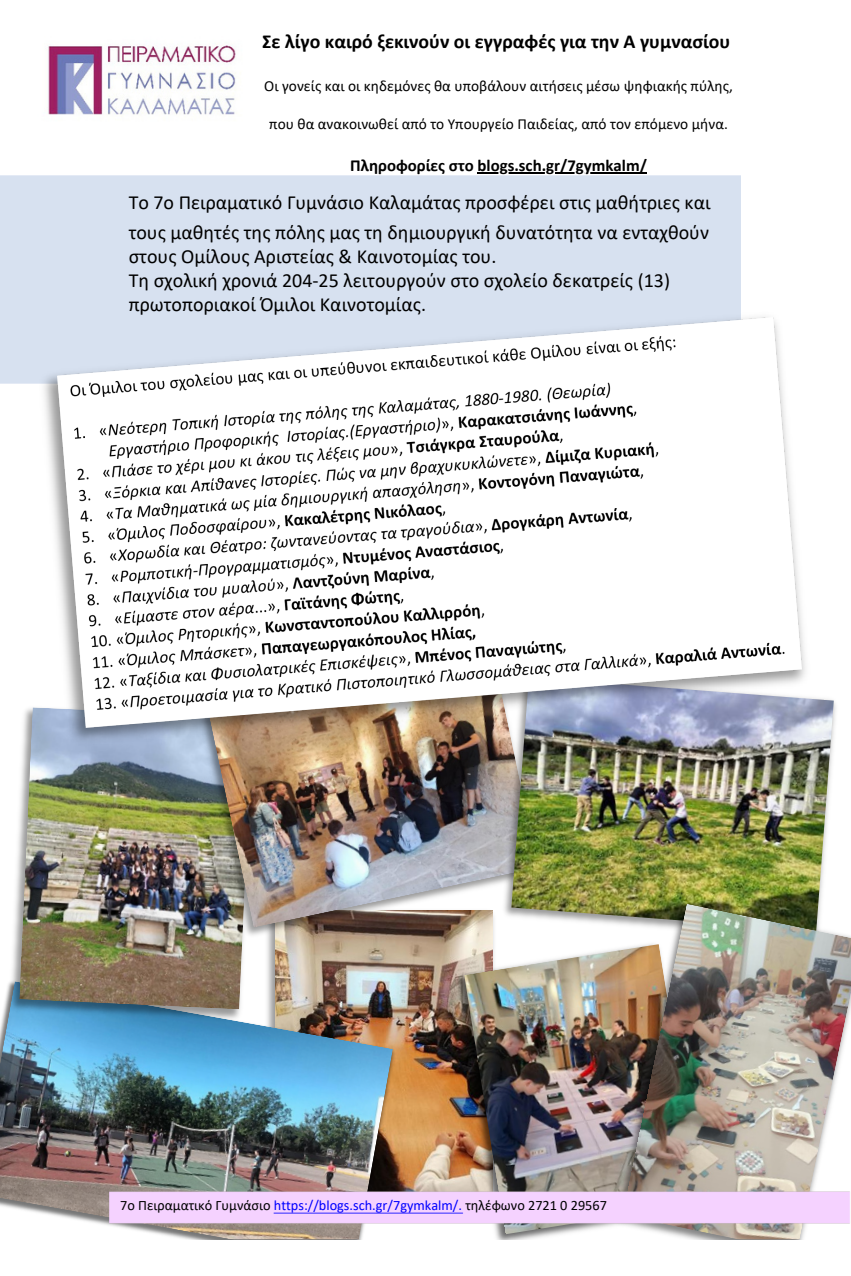
<style>
.page{position:relative;width:851px;height:1276px;background:#fff}
.page>*{position:absolute;margin:0;border:0;box-sizing:border-box;transform-origin:0 0}
.t1{font:19.95px/24.2px "Calibri";color:#000}
.t2{font:700 19.8px "Calibri";color:#000}
.t3{font:700 16.8px "Calibri";color:#000}
.t4{font:15.3px "Calibri";color:#000}
.t5{font:14.25px "Calibri";color:#000}
.s1{color:#00f}
</style>
<div class="page">
<img style="left:275px;top:941px;width:175px;height:243px">
<img style="left:450px;top:941px;width:109px;height:298px">
<img style="left:464px;top:944px;width:145px;height:290px">
<img style="left:0;top:981px;width:393px;height:258px">
<img style="left:48px;top:44px;width:188px;height:71px">
<img style="left:6px;top:834px;width:253px;height:191px">
<img style="left:19px;top:707px;width:233px;height:302px">
<img style="left:196px;top:750px;width:298px;height:191px">
<img style="left:209px;top:750px;width:289px;height:177px">
<img style="left:498px;top:700px;width:338px;height:244px">
<img style="left:511px;top:698px;width:322px;height:233px">
<img style="left:609px;top:896px;width:227px;height:344px">
<img style="left:621px;top:903px;width:229px;height:336px">
<img style="left:35px;top:308px;width:779px;height:442px">
<img style="left:57px;top:318px;width:744px;height:409px">
<img style="left:58px;top:324px;width:743px;height:398px">
<img style="left:102px;top:1184px;width:748px;height:46px">
<img style="left:63px;top:330px;width:728px;height:387px">
<hr style="left:477px;top:172px;width:170px;height:1px;background:#000">
<p class="t2" style="left:262px;top:34px;width:469px">Σε λίγο καιρό ξεκινούν οι εγγραφές για την Α γυμνασίου</p>
<p class="t4" style="left:264px;top:80px;width:470px">Οι γονείς και οι κηδεμόνες θα υποβάλουν αιτήσεις μέσω ψηφιακής πύλης,</p>
<p class="t4" style="left:269px;top:118px;width:460px">που θα ανακοινωθεί από το Υπουργείο Παιδείας, από τον επόμενο μήνα.</p>
<p class="t3" style="left:350px;top:158px;width:298px">Πληροφορίες στο blogs.sch.gr/7gymkalm/</p>
<p class="t1" style="left:129px;top:189px;width:583px;line-height:30px">Το 7ο Πειραματικό Γυμνάσιο Καλαμάτας προσφέρει στις μαθήτριες και τους μαθητές της πόλης μας τη δημιουργική δυνατότητα να ενταχθούν</p>
<p class="t1" style="left:129px;top:246px;width:543px">στους Ομίλους Αριστείας &amp; Καινοτομίας του.<br>Τη σχολική χρονιά 204-25 λειτουργούν στο σχολείο δεκατρείς (13) πρωτοποριακοί Όμιλοι Καινοτομίας.</p>
<p class="t5" style="left:120px;top:1199px;width:488px">7ο Πειραματικό Γυμνάσιο <span class="s1">https://blogs.sch.gr/7gymkalm/.</span> τηλέφωνο 2721 0 29567</p>
</div>
